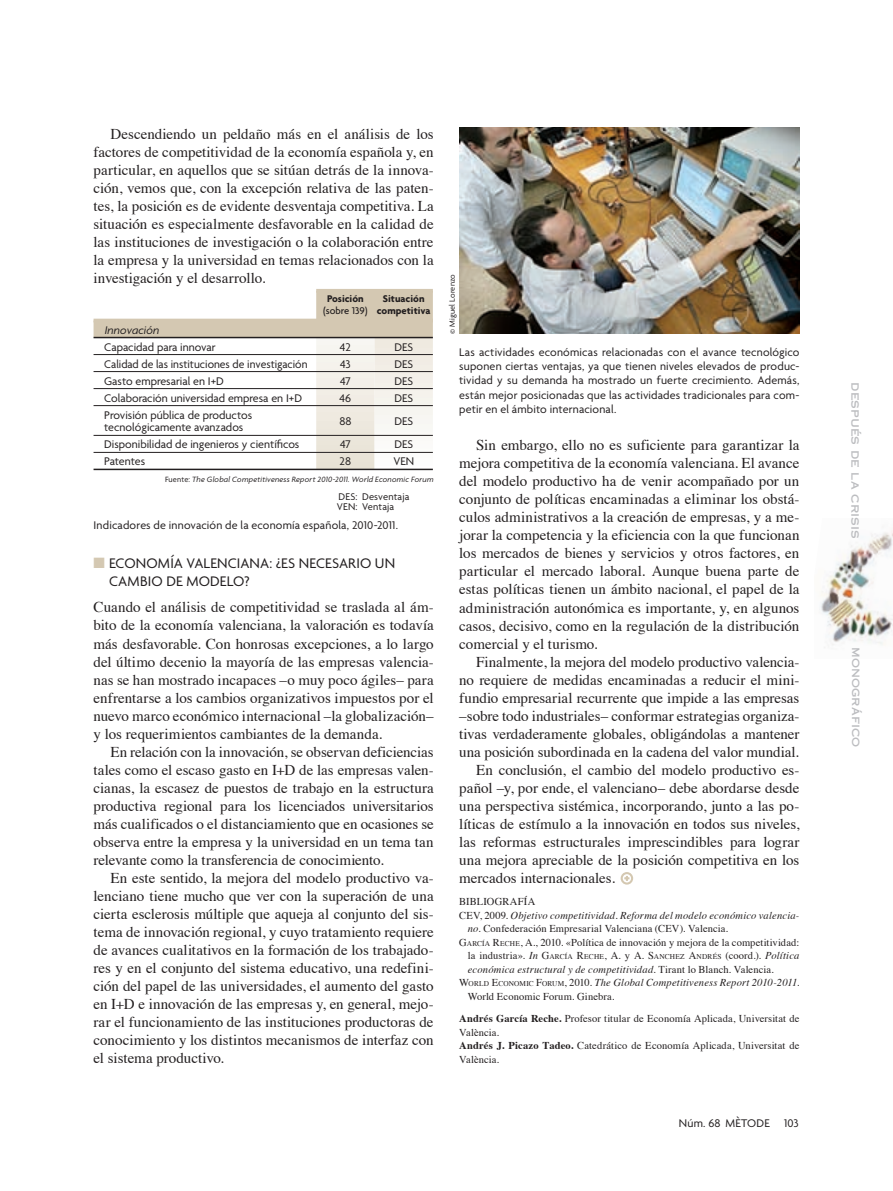
<style>
.page{position:relative;width:893px;height:1191px;background:#fff}
.page>*{position:absolute;margin:0;border:0;box-sizing:border-box;transform-origin:0 0}
.t1{font:15px/18px "Times";letter-spacing:-.005em;color:#231f20;text-align:justify}
.t2{font:15px/18px "Agenda";letter-spacing:.01em;color:#231f20}
.t3{font:12px/14.2px "Agenda";color:#231f20}
.t4{font:12px "Copperplate Thirty One AB";letter-spacing:.005em;color:#bcbdc0}
.t5{font:12px "Agenda";letter-spacing:.025em;color:#231f20}
.t6{font:italic 12px "Agenda";color:#231f20}
.t7{font:10.5px/13.5px "Times";letter-spacing:.01em;color:#231f20}
.t8{font:italic 10.5px "Times";letter-spacing:.02em;color:#231f20}
.t9{font:700 10.5px/12px "Agenda";color:#231f20;text-align:center}
.t10{font:10.5px/10.5px "Agenda";letter-spacing:.015em;color:#231f20}
.t11{font:500 10.5px "Agenda";letter-spacing:-.005em;color:#231f20}
.t12{font:italic 8.25px "Agenda";letter-spacing:.02em;color:#231f20}
.t13{font:8.25px "Agenda";letter-spacing:.02em;color:#231f20}
.s1{font-style:normal}
.s2{color:#d4c8b2}
.s3{font-style:italic}
.s4{font-size:7.35px}
.s5{font-style:normal;font-size:7.35px}
.s6{font-weight:700}
</style>
<div class="page">
<img style="left:820px;top:530px;width:73px;height:118px">
<svg style="left:94px;top:293px;width:339px;height:175px"></svg>
<hr style="left:94px;top:468px;width:339px;height:2px;background:#231f20">
<hr style="left:94px;top:354px;width:339px;height:1px;background:#231f20">
<hr style="left:94px;top:371px;width:339px;height:1px;background:#231f20">
<hr style="left:94px;top:388px;width:339px;height:1px;background:#231f20">
<hr style="left:94px;top:405px;width:339px;height:1px;background:#231f20">
<hr style="left:94px;top:435px;width:339px;height:1px;background:#231f20">
<hr style="left:94px;top:452px;width:339px;height:1px;background:#231f20">
<hr style="left:316px;top:289px;width:117px;height:4px;background:#d4c8b2">
<hr style="left:94px;top:319px;width:339px;height:3px;background:#d4c8b2">
<hr style="left:94px;top:337px;width:339px;height:1px;background:#231f20">
<img style="left:459px;top:128px;width:340px;height:206px">
<div style="left:621px;top:872px;width:12px;height:12px;border:2px solid #d4c8b1;border-radius:50%"></div>
<svg style="left:624px;top:875px;width:6px;height:6px"></svg>
<p class="t1" style="left:94px;top:126px;width:342px;text-indent:17px">Descendiendo un peldaño más en el análisis de los factores de competitividad de la economía española y, en particular, en aquellos que se sitúan detrás de la innova&shy;ción, vemos que, con la excepción relativa de las paten&shy;tes, la posición es de evidente desventaja competitiva. La situación es especialmente desfavorable en la calidad de las instituciones de investigación o la colaboración entre la empresa y la universidad en temas relacionados con la investigación y el desarrollo.</p>
<p class="t9" style="left:327px;top:294px;width:38px">Posición</p>
<p class="t11" style="left:323px;top:306px;width:46px">(sobre 139)</p>
<p class="t9" style="left:377px;top:294px;width:55px">Situación competitiva</p>
<p class="t6" style="left:105px;top:325px;width:56px">Innovación</p>
<p class="t3" style="left:104px;top:341px;width:113px">Capacidad para innovar</p>
<p class="t3" style="left:340px;top:341px;width:12px">42</p>
<p class="t3" style="left:394px;top:341px;width:20px">DES</p>
<p class="t3" style="left:104px;top:358px;width:205px">Calidad de las instituciones de investigación</p>
<p class="t3" style="left:340px;top:358px;width:12px">43</p>
<p class="t3" style="left:394px;top:358px;width:20px">DES</p>
<p class="t3" style="left:104px;top:375px;width:121px">Gasto empresarial en I+D</p>
<p class="t3" style="left:340px;top:375px;width:12px">47</p>
<p class="t3" style="left:394px;top:375px;width:20px">DES</p>
<p class="t3" style="left:104px;top:392px;width:199px">Colaboración universidad empresa en I+D</p>
<p class="t3" style="left:340px;top:392px;width:13px">46</p>
<p class="t3" style="left:394px;top:392px;width:20px">DES</p>
<p class="t3" style="left:104px;top:410px;width:149px;line-height:12px">Provisión pública de productos tecnológicamente avanzados</p>
<p class="t3" style="left:339px;top:415px;width:14px">88</p>
<p class="t3" style="left:394px;top:415px;width:20px">DES</p>
<p class="t3" style="left:104px;top:438px;width:197px">Disponibilidad de ingenieros y científicos</p>
<p class="t3" style="left:340px;top:438px;width:12px">47</p>
<p class="t3" style="left:394px;top:438px;width:20px">DES</p>
<p class="t3" style="left:104px;top:455px;width:43px">Patentes</p>
<p class="t3" style="left:340px;top:455px;width:13px">28</p>
<p class="t3" style="left:393px;top:455px;width:22px">VEN</p>
<p class="t12" style="left:165px;top:476px;width:270px"><span class="s1">Fuente:</span> The Global Competitiveness Report 2010-2011. World Economic Forum</p>
<p class="t10" style="left:337px;top:492px;width:74px">DES: Desventaja<br>VEN: Ventaja</p>
<p class="t3" style="left:94px;top:518px;width:306px">Indicadores de innovación de la economía española, 2010-2011.</p>
<p class="t2" style="left:109px;top:555px;width:288px;text-indent:-16px"><span class="s2">■</span> ECONOMÍA VALENCIANA: ¿ES NECESARIO UN<br>CAMBIO DE MODELO?</p>
<p class="t1" style="left:94px;top:600px;width:342px">Cuando el análisis de competitividad se traslada al ám&shy;bito de la economía valenciana, la valoración es todavía más desfavorable. Con honrosas excepciones, a lo largo del último decenio la mayoría de las empresas valencia&shy;nas se han mostrado incapaces –o muy poco ágiles– para enfrentarse a los cambios organizativos impuestos por el nuevo marco económico internacional –la globalización– y los requerimientos cambiantes de la demanda.</p>
<p class="t1" style="left:94px;top:744px;width:342px;text-indent:17px">En relación con la innovación, se observan deficiencias tales como el escaso gasto en I+D de las empresas valen&shy;cianas, la escasez de puestos de trabajo en la estructura productiva regional para los licenciados universitarios más cualificados o el distanciamiento que en ocasiones se observa entre la empresa y la universidad en un tema tan relevante como la transferencia de conocimiento.</p>
<p class="t1" style="left:94px;top:870px;width:342px;text-indent:17px">En este sentido, la mejora del modelo productivo va&shy;lenciano tiene mucho que ver con la superación de una cierta esclerosis múltiple que aqueja al conjunto del sis&shy;tema de innovación regional, y cuyo tratamiento requiere de avances cualitativos en la formación de los trabajado&shy;res y en el conjunto del sistema educativo, una redefini&shy;ción del papel de las universidades, el aumento del gasto en I+D e innovación de las empresas y, en general, mejo&shy;rar el funcionamiento de las instituciones productoras de conocimiento y los distintos mecanismos de interfaz con el sistema productivo.</p>
<p class="t13" style="left:449px;top:334px;width:61px;rotate:-90deg">© Miguel Lorenzo</p>
<p class="t3" style="left:459px;top:346px;width:342px;text-align:justify">Las actividades económicas relacionadas con el avance tecnológico suponen ciertas ventajas, ya que tienen niveles elevados de produc&shy;tividad y su demanda ha mostrado un fuerte crecimiento. Además, están mejor posicionadas que las actividades tradicionales para com&shy;petir en el ámbito internacional.</p>
<p class="t1" style="left:459px;top:438px;width:342px;text-indent:17px">Sin embargo, ello no es suficiente para garantizar la mejora competitiva de la economía valenciana. El avance del modelo productivo ha de venir acompañado por un conjunto de políticas encaminadas a eliminar los obstá&shy;culos administrativos a la creación de empresas, y a me&shy;jorar la competencia y la eficiencia con la que funcionan los mercados de bienes y servicios y otros factores, en particular el mercado laboral. Aunque buena parte de estas políticas tienen un ámbito nacional, el papel de la administración autonómica es importante, y, en algunos casos, decisivo, como en la regulación de la distribución comercial y el turismo.</p>
<p class="t1" style="left:476px;top:654px;width:325px">Finalmente, la mejora del modelo productivo valencia-</p>
<p class="t1" style="left:459px;top:672px;width:342px">no requiere de medidas encaminadas a reducir el mini-</p>
<p class="t1" style="left:459px;top:690px;width:342px">fundio empresarial recurrente que impide a las empresas</p>
<p class="t1" style="left:459px;top:708px;width:342px">–sobre todo industriales– conformar estrategias organiza-</p>
<p class="t1" style="left:459px;top:726px;width:342px">tivas verdaderamente globales, obligándolas a mantener</p>
<p class="t1" style="left:459px;top:744px;width:341px">una posición subordinada en la cadena del valor mundial.</p>
<p class="t1" style="left:476px;top:762px;width:325px">En conclusión, el cambio del modelo productivo es-</p>
<p class="t1" style="left:459px;top:780px;width:342px">pañol –y, por ende, el valenciano– debe abordarse desde</p>
<p class="t1" style="left:459px;top:798px;width:342px">una perspectiva sistémica, incorporando, junto a las po-</p>
<p class="t1" style="left:459px;top:816px;width:342px">líticas de estímulo a la innovación en todos sus niveles,</p>
<p class="t1" style="left:459px;top:834px;width:342px">las reformas estructurales imprescindibles para lograr</p>
<p class="t1" style="left:459px;top:852px;width:342px">una mejora apreciable de la posición competitiva en los</p>
<p class="t1" style="left:459px;top:870px;width:157px">mercados internacionales.</p>
<p class="t7" style="left:459px;top:895px;width:78px">BIBLIOGRAFÍA</p>
<p class="t8" style="left:459px;top:910px;width:342px"><span class="s1">CEV, 2009.</span> Objetivo competitividad. Reforma del modelo económico valencia-</p>
<p class="t7" style="left:468px;top:922px;width:262px"><span class="s3">no</span>. Confederación Empresarial Valenciana (CEV). Valencia.</p>
<p class="t7" style="left:459px;top:936px;width:342px">G<span class="s4">ARCÍA</span> R<span class="s4">ECHE</span>, A., 2010. «Política de innovación y mejora de la competitividad:</p>
<p class="t7" style="left:468px;top:949px;width:333px">la industria». <span class="s3">In</span> G<span class="s4">ARCÍA</span> R<span class="s4">ECHE</span>, A. y A. S<span class="s4">ANCHEZ</span> A<span class="s4">NDRÉS</span> (coord.). <span class="s3">Política</span></p>
<p class="t8" style="left:468px;top:964px;width:307px">económica estructural y de competitividad<span class="s1">. Tirant lo Blanch. Valencia.</span></p>
<p class="t8" style="left:459px;top:978px;width:342px"><span class="s1">W</span><span class="s5">ORLD</span> <span class="s1">E</span><span class="s5">CONOMIC</span> <span class="s1">F</span><span class="s5">ORUM</span><span class="s1">, 2010.</span> The Global Competitiveness Report 2010-2011<span class="s1">.</span></p>
<p class="t7" style="left:468px;top:990px;width:148px">World Economic Forum. Ginebra.</p>
<p class="t7" style="left:459px;top:1012px;width:342px"><span class="s6">Andrés García Reche.</span> Profesor titular de Economía Aplicada, Universitat de València.<br><span class="s6">Andrés J. Picazo Tadeo.</span> Catedrático de Economía Aplicada, Universitat de València.</p>
<p class="t5" style="left:679px;top:1118px;width:122px">Núm. 68 MÈTODE 103</p>
<p class="t4" style="left:863px;top:382px;width:158px;rotate:90deg">después de la crisis</p>
<p class="t4" style="left:863px;top:647px;width:102px;rotate:90deg">monográfico</p>
</div>
